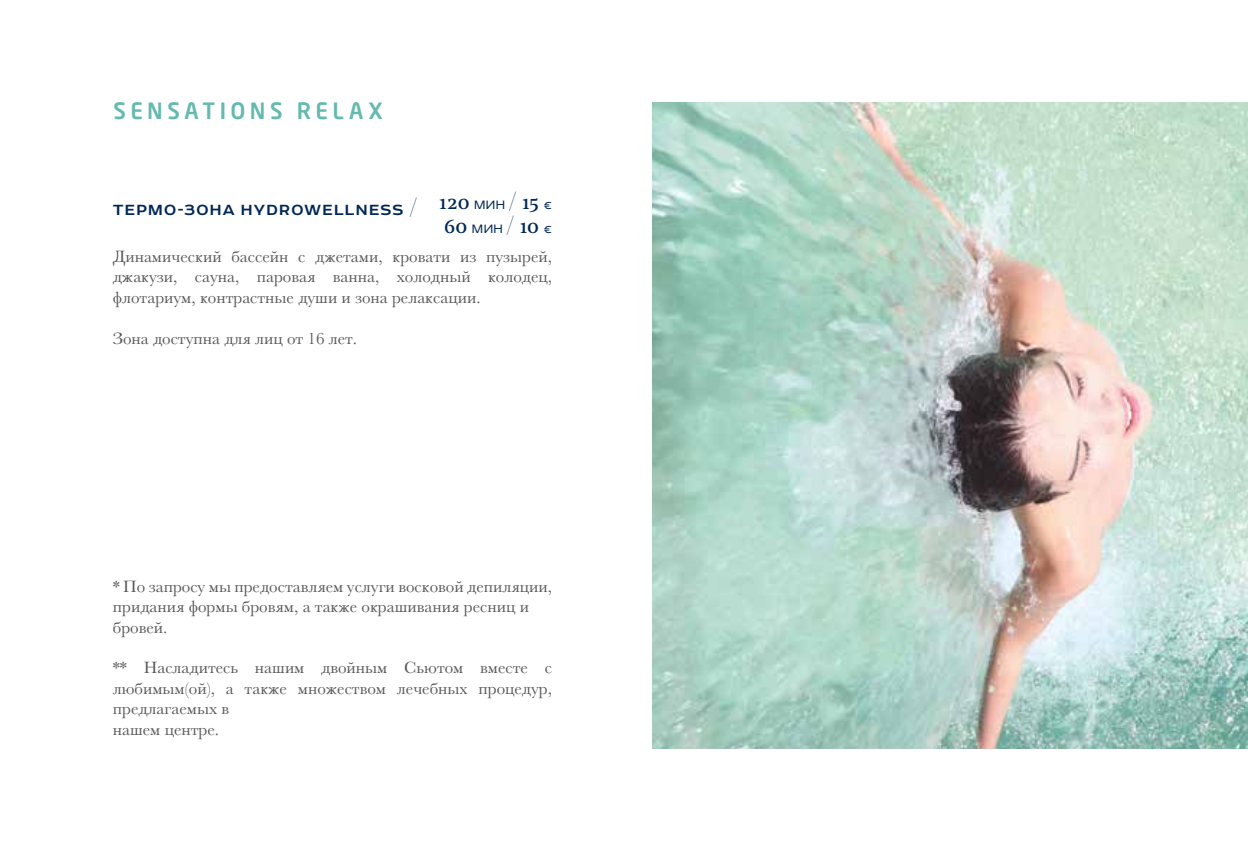
<style>
.page{position:relative;width:1248px;height:851px;background:#fff}
.page>*{position:absolute;margin:0;border:0;box-sizing:border-box;transform-origin:0 0}
.t1{font:500 22px "Neo Sans Cyr";letter-spacing:.2em;color:#65baaf}
.t2{font:20px "Noe Text";color:#002856}
.t3{font:17px/20.4px "Baskerville";color:#575756}
.t4{font:500 17px "Echoes Sans";letter-spacing:.065em;color:#002856}
.s1{font-family:"Noe Display";font-weight:400;font-size:22px}
.s2{font-family:"Echoes Sans";font-weight:300;font-size:14px}
.s3{font-family:"Noe Display";font-size:22px}
</style>
<div class="page">
<img style="left:652px;top:102px;width:595px;height:646px">
<p class="t1" style="left:113px;top:98px;width:271px">SENSATIONS RELAX</p>
<p class="t4" style="left:113px;top:200px;width:440px">ТЕРМO-ЗОНА HYDROWELLNESS <span class="s1">/</span> <sup>120</sup> <sup>МИН</sup> <sup>/</sup> <sup>15</sup> <sup>€</sup></p>
<p class="t2" style="left:444px;top:211px;width:109px">60 <span class="s2">МИН</span> <span class="s3">/</span> 10 <span class="s2">€</span></p>
<p class="t3" style="left:113px;top:246px;width:440px;text-align:justify">Динамический бассейн с джетами, кровати из пузырей, джакузи, сауна, паровая ванна, холодный колодец, флотариум, контрастные души и зона релаксации.</p>
<p class="t3" style="left:113px;top:328px;width:246px">Зона доступна для лиц от 16 лет.</p>
<p class="t3" style="left:113px;top:576px;width:440px">* По запросу мы предоставляем услуги восковой депиляции, придания формы бровям, а также окрашивания ресниц и бровей.</p>
<p class="t3" style="left:113px;top:658px;width:440px">** Насладитесь нашим двойным Сьютом вместе с любимым(ой), а также множеством лечебных процедур, предлагаемых в<br>нашем центре.</p>
</div>
